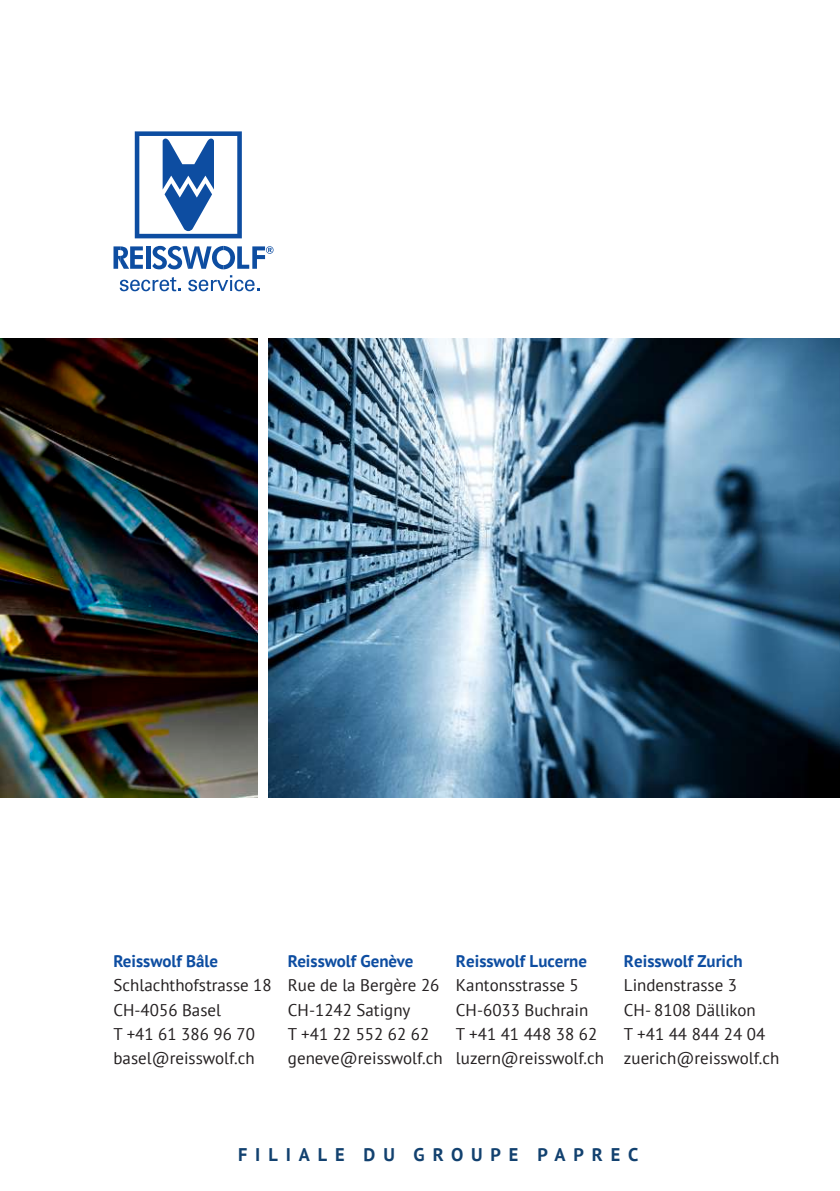
<style>
.page{position:relative;width:840px;height:1191px;background:#fff}
.page>*{position:absolute;margin:0;border:0;box-sizing:border-box;transform-origin:0 0}
.t1{font:700 18.4px "PT Sans";letter-spacing:.43em;color:#12416f}
.t2{font:17px/24.2px "PT Sans";color:#231f20}
.t3{font:700 17px "PT Sans";color:#0d4da1}
</style>
<div class="page">
<img style="left:0;top:338px;width:257px;height:459px">
<img style="left:269px;top:338px;width:570px;height:459px">
<svg style="left:135px;top:131px;width:107px;height:107px"></svg>
<hr style="left:146px;top:246px;width:4px;height:23px;background:#0d4da1">
<svg style="left:152px;top:246px;width:121px;height:23px"></svg>
<svg style="left:113px;top:246px;width:30px;height:23px"></svg>
<svg style="left:120px;top:277px;width:60px;height:14px"></svg>
<svg style="left:188px;top:275px;width:71px;height:16px"></svg>
<p class="t3" style="left:113px;top:949px;width:106px">Reisswolf Bâle</p>
<p class="t2" style="left:113px;top:973px;width:160px">Schlachthofstrasse 18<br>CH-4056 Basel<br>T +41 61 386 96 70 basel@reisswolf.ch</p>
<p class="t3" style="left:288px;top:949px;width:127px">Reisswolf Genève</p>
<p class="t2" style="left:288px;top:973px;width:156px">Rue de la Bergère 26<br>CH-1242 Satigny<br>T +41 22 552 62 62 geneve@reisswolf.ch</p>
<p class="t3" style="left:455px;top:949px;width:133px">Reisswolf Lucerne</p>
<p class="t2" style="left:455px;top:972px;width:149px">Kantonsstrasse 5<br>CH-6033 Buchrain<br>T +41 41 448 38 62 luzern@reisswolf.ch</p>
<p class="t3" style="left:623px;top:949px;width:120px">Reisswolf Zurich</p>
<p class="t2" style="left:623px;top:972px;width:157px">Lindenstrasse 3<br>CH- 8108 Dällikon<br>T +41 44 844 24 04 zuerich@reisswolf.ch</p>
<p class="t1" style="left:238px;top:1142px;width:401px">FILIALE DU GROUPE PAPREC</p>
</div>
